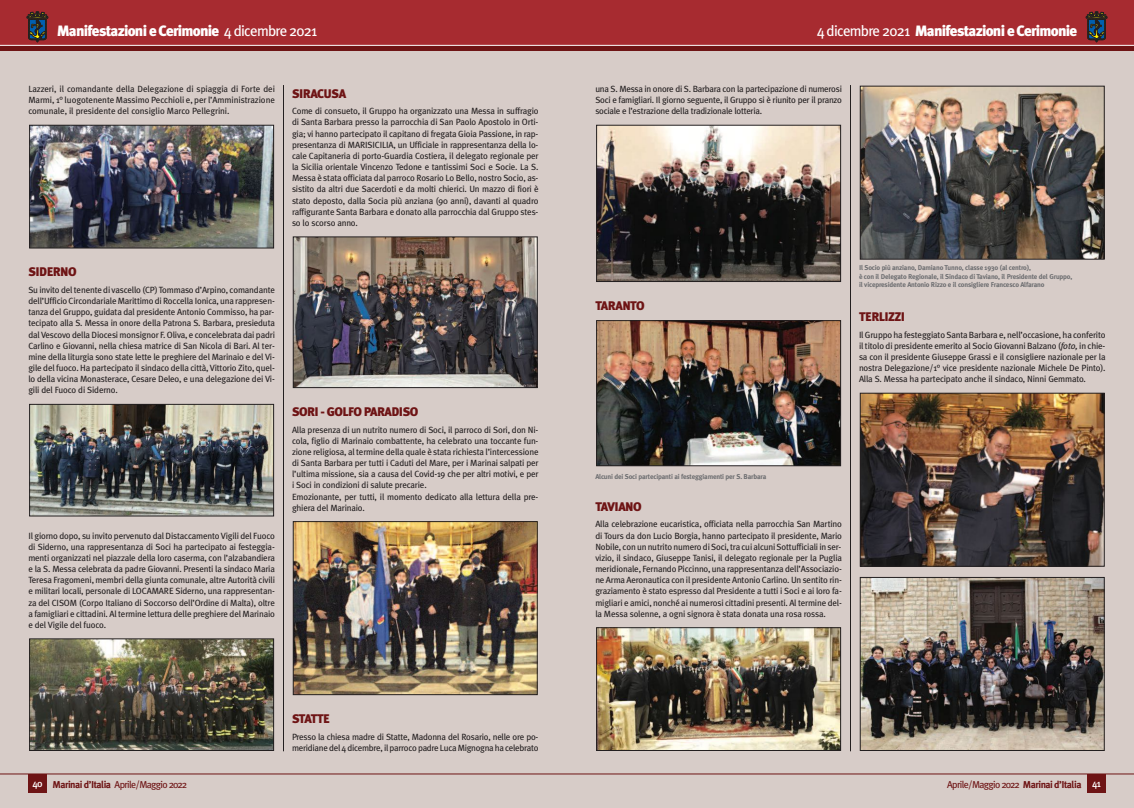
<style>
.page{position:relative;width:1134px;height:808px;background:#fff}
.page>*{position:absolute;margin:0;border:0;box-sizing:border-box;transform-origin:0 0}
.t1{font:900 15px "Meta Plus";letter-spacing:-.05em;color:#fff}
.t2{font:900 12.5px "Meta Plus";letter-spacing:-.04em;color:#6e1415}
.t3{font:10px "Meta Plus";letter-spacing:-.065em;color:#6e1415}
.t4{font:9px/11.2px "Meta Plus";letter-spacing:-.02em;color:#231f20;text-align:justify}
.t5{font:700 7px/8.5px "Meta Plus";letter-spacing:-.025em;color:#6c6d70}
.s1{font-weight:400}
.s2{font-weight:500;color:#fff}
.s3{font-weight:700}
.s4{font-style:italic}
</style>
<div class="page">
<div style="left:567px;top:51px;width:567px;height:757px;background:#d7ccc8"></div>
<div style="left:567px;top:45px;width:567px;height:6px;background:#6e1415"></div>
<div style="left:567px;top:0;width:567px;height:45px;background:#a72b30"></div>
<hr style="left:567px;top:45px;width:567px;height:1px;background:#fff">
<img style="left:598px;top:127px;width:241px;height:153px">
<div style="left:596px;top:125px;width:245px;height:157px;border:1px solid #231f20"></div>
<img style="left:598px;top:322px;width:241px;height:142px">
<div style="left:596px;top:320px;width:245px;height:146px;border:1px solid #231f20"></div>
<img style="left:598px;top:629px;width:241px;height:120px">
<div style="left:596px;top:627px;width:245px;height:124px;border:1px solid #231f20"></div>
<img style="left:862px;top:88px;width:240px;height:169px">
<div style="left:860px;top:86px;width:244px;height:173px;border:1px solid #231f20"></div>
<img style="left:862px;top:395px;width:240px;height:169px">
<div style="left:860px;top:393px;width:244px;height:173px;border:1px solid #231f20"></div>
<img style="left:862px;top:579px;width:240px;height:170px">
<div style="left:860px;top:577px;width:244px;height:174px;border:1px solid #231f20"></div>
<hr style="left:850px;top:85px;width:1px;height:666px;background:#231f20">
<div style="left:1087px;top:774px;width:19px;height:18px;background:#6e1415"></div>
<hr style="left:567px;top:773px;width:567px;height:1px;background:#6e1415">
<svg style="left:1086px;top:12px;width:21px;height:30px"></svg>
<div style="left:0;top:51px;width:567px;height:757px;background:#d7ccc8"></div>
<div style="left:0;top:45px;width:567px;height:6px;background:#6e1415"></div>
<div style="left:28px;top:774px;width:19px;height:18px;background:#6e1415"></div>
<hr style="left:0;top:773px;width:567px;height:1px;background:#6e1415">
<div style="left:0;top:0;width:567px;height:45px;background:#a72b30"></div>
<img style="left:31px;top:127px;width:241px;height:119px">
<div style="left:29px;top:125px;width:245px;height:123px;border:1px solid #231f20"></div>
<img style="left:31px;top:406px;width:241px;height:108px">
<div style="left:29px;top:404px;width:245px;height:112px;border:1px solid #231f20"></div>
<img style="left:31px;top:641px;width:241px;height:108px">
<div style="left:29px;top:639px;width:245px;height:112px;border:1px solid #231f20"></div>
<hr style="left:0;top:45px;width:567px;height:1px;background:#fff">
<img style="left:295px;top:239px;width:240px;height:147px">
<div style="left:293px;top:237px;width:244px;height:151px;border:1px solid #231f20"></div>
<img style="left:295px;top:523px;width:240px;height:170px">
<div style="left:293px;top:521px;width:244px;height:174px;border:1px solid #231f20"></div>
<hr style="left:283px;top:85px;width:1px;height:666px;background:#231f20">
<svg style="left:27px;top:12px;width:21px;height:30px"></svg>
<h1 class="t1" style="left:57px;top:23px;width:262px">Manifestazioni e Cerimonie <span class="s1">4 dicembre 2021</span></h1>
<p class="t4" style="left:28px;top:83px;width:248px">Lazzeri, il comandante della Delegazione di spiaggia di Forte dei Marmi, 1° luogotenente Massimo Pecchioli e, per l’Amministrazione comunale, il presidente del consiglio Marco Pellegrini.</p>
<h2 class="t2" style="left:28px;top:265px;width:50px">SIDERNO</h2>
<p class="t4" style="left:28px;top:284px;width:248px">Su invito del tenente di vascello (CP)Tommaso d’Arpino, comandante dell’Ufficio Circondariale Marittimo di Roccella Ionica, una rappresen&shy;tanza del Gruppo, guidata dal presidente Antonio Commisso, ha par&shy;tecipato alla S. Messa in onore della Patrona S. Barbara, presieduta dalVescovo della Diocesi monsignor F. Oliva, e concelebrata dai padri Carlino e Giovanni, nella chiesa matrice di San Nicola di Bari. Al ter&shy;mine della liturgia sono state lette le preghiere del Marinaio e del Vi&shy;gile del fuoco. Ha partecipato il sindaco della città, Vittorio Zito, quel&shy;lo della vicina Monasterace, Cesare Deleo, e una delegazione dei Vi&shy;gili del Fuoco di Siderno.</p>
<p class="t4" style="left:28px;top:530px;width:248px">Il giorno dopo, su invito pervenuto dal DistaccamentoVigili del Fuoco di Siderno, una rappresentanza di Soci ha partecipato ai festeggia&shy;menti organizzati nel piazzale della loro caserma, con l’alzabandiera e la S. Messa celebrata da padre Giovanni. Presenti la sindaco Maria Teresa Fragomeni, membri della giunta comunale, altre Autorità civili e militari locali, personale di LOCAMARE Siderno, una rappresentan&shy;za del CISOM (Corpo Italiano di Soccorso dell’Ordine di Malta), oltre a famigliari e cittadini. Al termine lettura delle preghiere del Marinaio e del Vigile del fuoco.</p>
<h2 class="t2" style="left:292px;top:86px;width:56px">SIRACUSA</h2>
<p class="t4" style="left:292px;top:106px;width:248px">Come di consueto, il Gruppo ha organizzato una Messa in suffragio di Santa Barbara presso la parrocchia di San Paolo Apostolo in Orti&shy;gia; vi hanno partecipato il capitano di fregata Gioia Passione, in rap&shy;presentanza di MARISICILIA, un Ufficiale in rappresentanza della lo&shy;cale Capitaneria di porto-Guardia Costiera, il delegato regionale per la Sicilia orientale Vincenzo Tedone e tantissimi Soci e Socie. La S.<br>Messa è stata officiata dal parroco Rosario Lo Bello, nostro Socio, as&shy;sistito da altri due Sacerdoti e da molti chierici. Un mazzo di fiori è stato deposto, dalla Socia più anziana (90 anni), davanti al quadro raffigurante Santa Barbara e donato alla parrocchia dal Gruppo stes&shy;so lo scorso anno.</p>
<h2 class="t2" style="left:292px;top:404px;width:128px">SORI - GOLFO PARADISO</h2>
<p class="t4" style="left:292px;top:424px;width:248px;text-align:left">Alla presenza di un nutrito numero di Soci, il parroco di Sori, don Ni&shy;cola, figlio di Marinaio combattente, ha celebrato una toccante fun&shy;zione religiosa, al termine della quale è stata richiesta l’intercessione di Santa Barbara per tutti i Caduti del Mare, per i Marinai salpati per l’ultima missione, sia a causa del Covid-19 che per altri motivi, e per i Soci in condizioni di salute precarie.<br>Emozionante, per tutti, il momento dedicato alla lettura della pre&shy;ghiera del Marinaio.</p>
<p class="t3" style="left:33px;top:778px;width:156px"><span class="s2">40</span> <span class="s3">Marinai d’Italia</span> Aprile/Maggio2022</p>
<h2 class="t2" style="left:292px;top:711px;width:39px">STATTE</h2>
<p class="t4" style="left:292px;top:731px;width:248px">Presso la chiesa madre di Statte, Madonna del Rosario, nelle ore po&shy;meridianedel4dicembre,ilparrocopadreLucaMignognahacelebrato</p>
<h1 class="t1" style="left:817px;top:23px;width:262px"><span class="s1">4 dicembre 2021</span> Manifestazioni e Cerimonie</h1>
<p class="t4" style="left:595px;top:83px;width:248px">una S. Messa in onore di S. Barbara con la partecipazione di numerosi Soci e famigliari. Il giorno seguente, il Gruppo si è riunito per il pranzo sociale e l’estrazione della tradizionale lotteria.</p>
<h2 class="t2" style="left:595px;top:298px;width:51px">TARANTO</h2>
<p class="t5" style="left:859px;top:264px;width:215px">Il Socio più anziano, Damiano Tunno, classe 1930 (al centro),<br>è con il Delegato Regionale, il Sindaco di Taviano, il Presidente del Gruppo, il vicepresidente Antonio Rizzo e il consigliere Francesco Alfarano</p>
<h2 class="t2" style="left:859px;top:309px;width:48px">TERLIZZI</h2>
<p class="t4" style="left:859px;top:329px;width:248px">Il Gruppo ha festeggiato Santa Barbara e, nell’occasione, ha conferito il titolo di presidente emerito al Socio Giovanni Balzano (<span class="s4">foto,</span> in chie&shy;sa con il presidente Giuseppe Grassi e il consigliere nazionale per la nostra Delegazione/1° vice presidente nazionale Michele De Pinto).<br>Alla S. Messa ha partecipato anche il sindaco, Ninni Gemmato.</p>
<p class="t5" style="left:595px;top:473px;width:172px">Alcuni dei Soci partecipanti ai festeggiamenti per S. Barbara</p>
<h2 class="t2" style="left:595px;top:499px;width:48px">TAVIANO</h2>
<p class="t4" style="left:595px;top:519px;width:248px">Alla celebrazione eucaristica, officiata nella parrocchia San Martino di Tours da don Lucio Borgia, hanno partecipato il presidente, Mario Nobile, conunnutritonumerodiSoci,tra cui alcuniSottufficiali inser&shy;vizio, il sindaco, Giuseppe Tanisi, il delegato regionale per la Puglia meridionale, Fernando Piccinno, una rappresentanza dell’Associazio&shy;ne Arma Aeronautica con il presidente Antonio Carlino. Un sentito rin&shy;graziamento è stato espresso dal Presidente a tutti i Soci e ai loro fa&shy;migliari e amici, nonché ai numerosi cittadini presenti. Al termine del&shy;la Messa solenne, a ogni signora è stata donata una rosa rossa.</p>
<p class="t3" style="left:947px;top:778px;width:155px">Aprile/Maggio2022 <span class="s3">Marinai d’Italia</span> <span class="s2">41</span></p>
</div>
